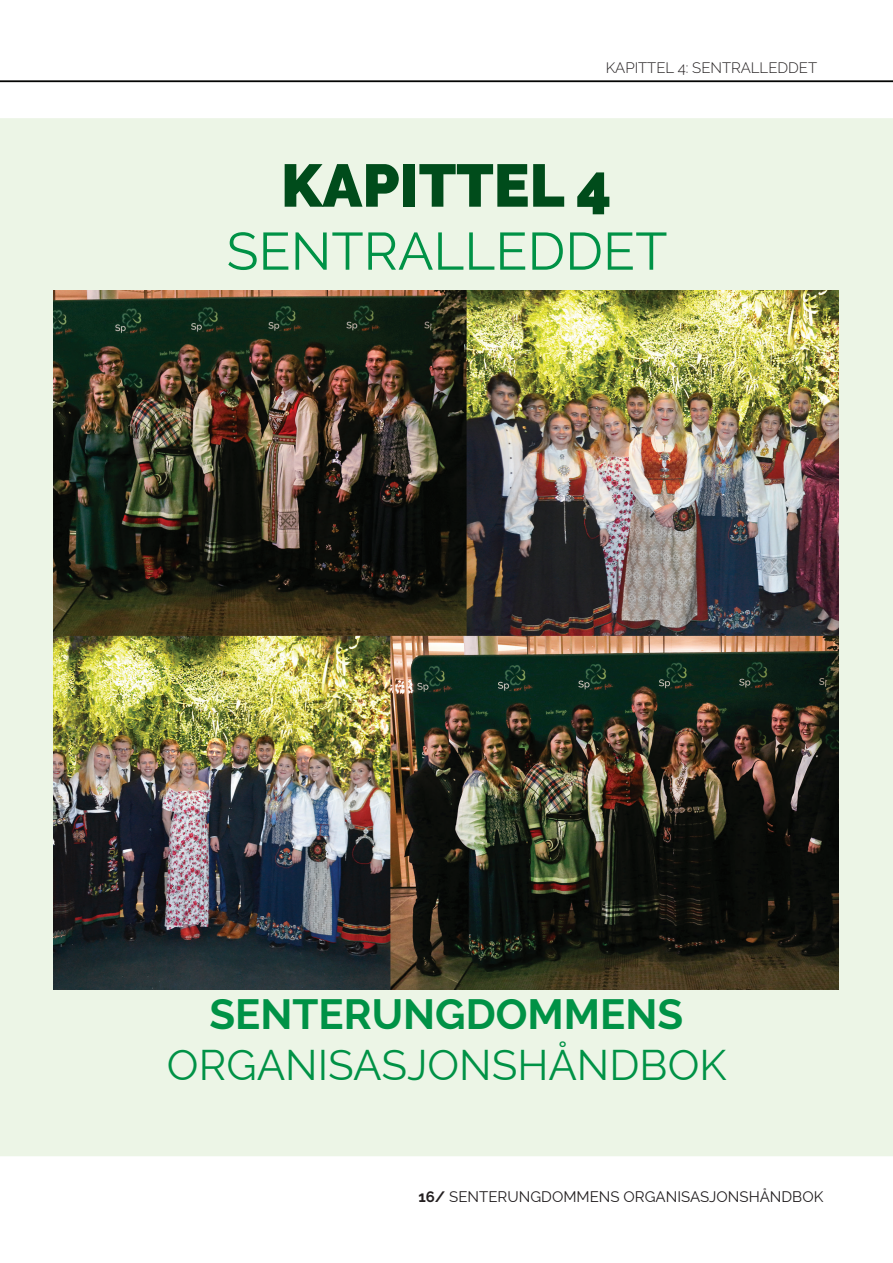
<style>
.page{position:relative;width:893px;height:1263px;background:#fff}
.page>*{position:absolute;margin:0;border:0;box-sizing:border-box;transform-origin:0 0}
.t1{font:900 60px "Raleway";color:#004c1b}
.t2{font:52.5px "Raleway";color:#009246}
.t3{font:42px "Raleway";color:#009246}
.t4{font:700 42px "Raleway";color:#009246}
.t5{font:15px "Raleway";color:#231f20}
.t6{font:300 15px "Raleway";color:#231f20}
.s1{font-weight:700}
</style>
<div class="page">
<img style="left:0;top:80px;width:893px;height:1076px">
<img style="left:54px;top:291px;width:785px;height:699px">
<p class="t6" style="left:606px;top:59px;width:213px">KAPITTEL 4: SENTRALLEDDET</p>
<h1 class="t1" style="left:281px;top:151px;width:332px">KAPITTEL 4</h1>
<h2 class="t2" style="left:226px;top:221px;width:442px">SENTRALLEDDET</h2>
<h3 class="t4" style="left:209px;top:990px;width:475px">SENTERUNGDOMMENS</h3>
<h3 class="t3" style="left:167px;top:1040px;width:561px">ORGANISASJONSHÅNDBOK</h3>
<p class="t5" style="left:418px;top:1187px;width:406px"><span class="s1">16/</span> SENTERUNGDOMMENS ORGANISASJONSHÅNDBOK</p>
</div>
